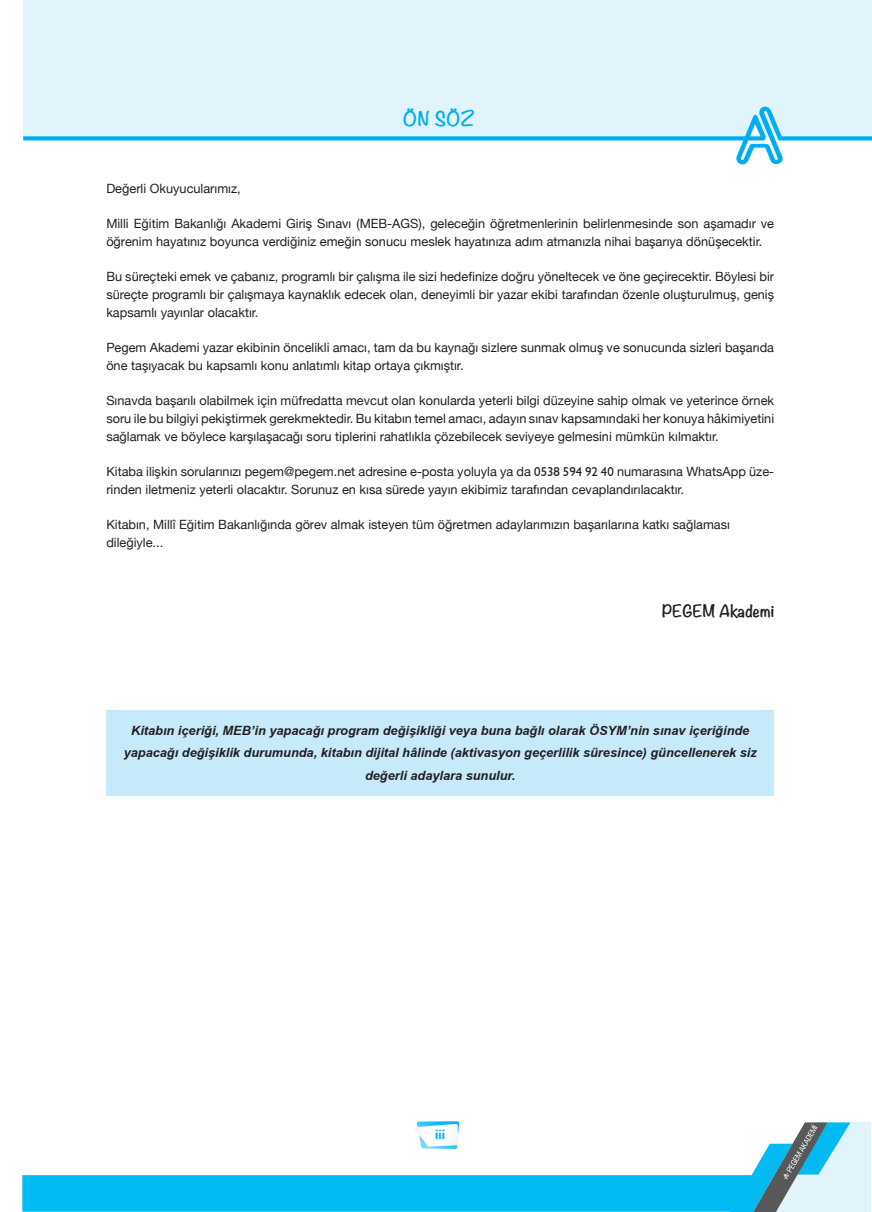
<style>
.page{position:relative;width:872px;height:1212px;background:#fff}
.page>*{position:absolute;margin:0;border:0;box-sizing:border-box;transform-origin:0 0}
.t1{font:700 18px "Noteworthy";color:#00aeef}
.t2{font:700 15px "Noteworthy";color:#231f20}
.t3{font:12.75px/18px "Helvetica Neue";color:#231f20}
.t4{font:italic 700 12.75px/22.5px "TR Arial";color:#231f20;text-align:center}
.t5{font:12.75px "WHITEWASHER";color:#00aeef}
.s1{font-family:"Humanist 521 BT"}
</style>
<div class="page">
<div style="left:23px;top:0;width:849px;height:136px;background:#e1f4fc"></div>
<svg style="left:23px;top:106px;width:849px;height:59px"></svg>
<svg style="left:22px;top:1121px;width:849px;height:91px"></svg>
<div style="left:106px;top:710px;width:668px;height:85px;background:#c6eafa"></div>
<h1 class="t1" style="left:403px;top:102px;width:73px">ÖN SÖZ</h1>
<p class="t3" style="left:106px;top:180px;width:136px">Değerli Okuyucularımız,</p>
<p class="t3" style="left:106px;top:215px;width:669px">Milli Eğitim Bakanlığı Akademi Giriş Sınavı (MEB-AGS), geleceğin öğretmenlerinin belirlenmesinde son aşamadır ve öğrenim hayatınız boyunca verdiğiniz emeğin sonucu meslek hayatınıza adım atmanızla nihai başarıya dönüşecektir.</p>
<p class="t3" style="left:106px;top:268px;width:669px;text-align:justify">Bu süreçteki emek ve çabanız, programlı bir çalışma ile sizi hedefinize doğru yöneltecek ve öne geçirecektir. Böylesi bir süreçte programlı bir çalışmaya kaynaklık edecek olan, deneyimli bir yazar ekibi tarafından özenle oluşturulmuş, geniş kapsamlı yayınlar olacaktır.</p>
<p class="t3" style="left:106px;top:339px;width:669px">Pegem Akademi yazar ekibinin öncelikli amacı, tam da bu kaynağı sizlere sunmak olmuş ve sonucunda sizleri başarıda öne taşıyacak bu kapsamlı konu anlatımlı kitap ortaya çıkmıştır.</p>
<p class="t3" style="left:106px;top:392px;width:669px;text-align:justify">Sınavda başarılı olabilmek için müfredatta mevcut olan konularda yeterli bilgi düzeyine sahip olmak ve yeterince örnek soru ile bu bilgiyi pekiştirmek gerekmektedir. Bu kitabın temel amacı, adayın sınav kapsamındaki her konuya hâkimiyetini sağlamak ve böylece karşılaşacağı soru tiplerini rahatlıkla çözebilecek seviyeye gelmesini mümkün kılmaktır.</p>
<p class="t3" style="left:106px;top:463px;width:669px">Kitaba ilişkin sorularınızı pegem@pegem.net adresine e-posta yoluyla ya da <span class="s1">0538 594 92 40</span> numarasına WhatsApp üze&shy;rinden iletmeniz yeterli olacaktır. Sorunuz en kısa sürede yayın ekibimiz tarafından cevaplandırılacaktır.</p>
<p class="t3" style="left:106px;top:516px;width:625px">Kitabın, Millî Eğitim Bakanlığında görev almak isteyen tüm öğretmen adaylarımızın başarılarına katkı sağlaması dileğiyle...</p>
<p class="t2" style="left:662px;top:598px;width:114px">PEGEM Akademi</p>
<p class="t4" style="left:124px;top:719px;width:634px">Kitabın içeriği, MEB’in yapacağı program değişikliği veya buna bağlı olarak ÖSYM’nin sınav içeriğinde yapacağı değişiklik durumunda, kitabın dijital hâlinde (aktivasyon geçerlilik süresince) güncellenerek siz değerli adaylara sunulur.</p>
<p class="t5" style="left:435px;top:1126px;width:11px">iii</p>
</div>
